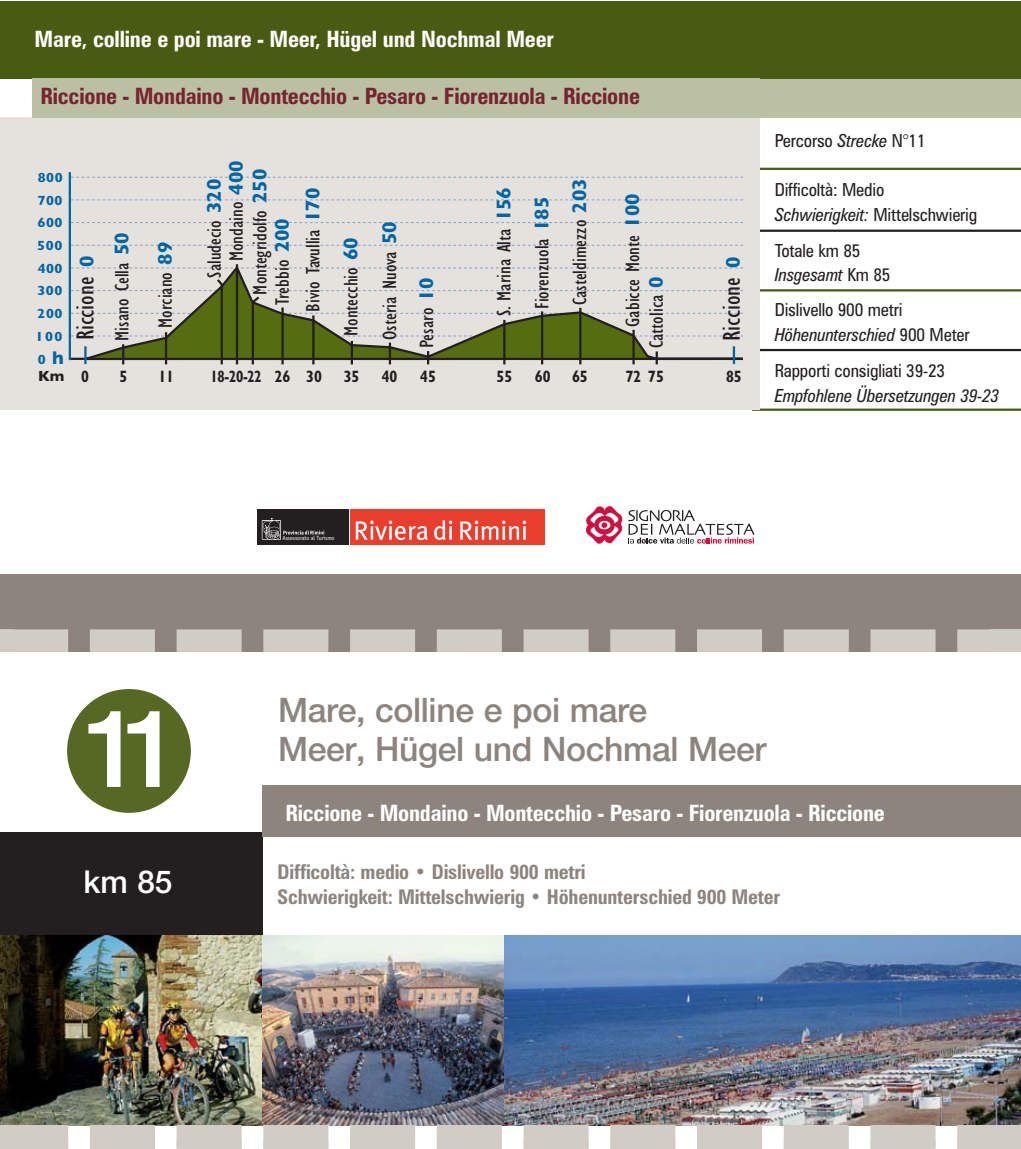
<style>
.page{position:relative;width:1021px;height:1149px;background:#fff}
.page>*{position:absolute;margin:0;border:0;box-sizing:border-box;transform-origin:0 0}
.t1{font:500 108px "Helvetica Neue";color:#fff}
.t2{font:500 33.75px/38.2px "Helvetica Neue";letter-spacing:-.01em;color:#8d847e}
.t3{font:500 31.5px "Helvetica Neue";color:#fff}
.t4{font:condensed 25.2px "Gill Sans";color:#231f20;scale:1.1 1}
.t5{font:700 condensed 22.5px "Zurich BT";letter-spacing:-.01em;color:#fff}
.t6{font:700 condensed 22.5px "Zurich BT";letter-spacing:-.01em;color:#752331}
.t7{font:700 condensed 20.25px/24.8px "Zurich BT";letter-spacing:-.01em;color:#8d847e}
.t8{font:condensed 20.03px/22.5px "Gill Sans";color:#231f20;scale:1.1 1}
.t9{font:condensed 18px/24.8px "Zurich BT";letter-spacing:-.01em;color:#231f20}
.t10{font:italic condensed 18px "Zurich BT";letter-spacing:-.01em;color:#231f20}
.t11{font:700 condensed 16.43px "Gill Sans";color:#231f20;scale:.91 1}
.t12{font:700 condensed 16.43px "Gill Sans";color:#231f20;scale:.85 1}
.t13{font:700 14.85px "Gill Sans";color:#231f20}
.t14{font:700 condensed 13.28px "Gill Sans";letter-spacing:.035em;color:#0065a4;scale:1.15 1}
.t15{font:6.08px "Officina Sans";letter-spacing:-.02em;color:#fff}
.s1{font-stretch:normal;font-size:18.68px}
.s2{font-weight:700;color:#0065a4}
.s3{font-weight:700;font-size:20.03px;color:#0065a4}
.s4{font-style:italic}
</style>
<div class="page">
<hr style="left:752px;top:168px;width:268px;height:2px;background:#495b13">
<hr style="left:752px;top:289px;width:268px;height:2px;background:#495b13">
<hr style="left:752px;top:408px;width:268px;height:2px;background:#495b13">
<hr style="left:752px;top:229px;width:268px;height:3px;background:#231f20">
<hr style="left:752px;top:349px;width:268px;height:2px;background:#231f20">
<svg style="left:586px;top:506px;width:168px;height:37px"></svg>
<div style="left:0;top:117px;width:759px;height:293px;background:#e5e1dd"></div>
<svg style="left:71px;top:199px;width:672px;height:1px"></svg>
<svg style="left:71px;top:177px;width:672px;height:1px"></svg>
<svg style="left:71px;top:222px;width:672px;height:1px"></svg>
<svg style="left:71px;top:245px;width:672px;height:1px"></svg>
<hr style="left:69px;top:172px;width:2px;height:188px;background:#0065a4">
<svg style="left:70px;top:264px;width:673px;height:97px"></svg>
<hr style="left:236px;top:264px;width:2px;height:100px;background:#231f20">
<svg style="left:71px;top:277px;width:672px;height:88px"></svg>
<hr style="left:732px;top:346px;width:3px;height:18px;background:#0065a4">
<hr style="left:84px;top:346px;width:3px;height:18px;background:#0065a4">
<div style="left:32px;top:78px;width:988px;height:39px;background:#bbc0a2"></div>
<div style="left:0;top:1px;width:1020px;height:77px;background:#495b13"></div>
<div style="left:257px;top:508px;width:91px;height:36px;background:#231f20"></div>
<svg style="left:262px;top:518px;width:62px;height:21px"></svg>
<div style="left:350px;top:508px;width:194px;height:36px;background:#e93e2e"></div>
<svg style="left:356px;top:520px;width:72px;height:20px"></svg>
<svg style="left:434px;top:520px;width:18px;height:19px"></svg>
<svg style="left:460px;top:520px;width:66px;height:19px"></svg>
<img style="left:0;top:934px;width:262px;height:190px">
<div style="left:0;top:1124px;width:48px;height:23px;background:#d1cdc5"></div>
<div style="left:0;top:1140px;width:48px;height:8px;background:#d1cdc5"></div>
<div style="left:0;top:832px;width:262px;height:102px;background:#231f20"></div>
<div style="left:67px;top:688px;width:124px;height:124px;background:#576724;border-radius:50%"></div>
<div style="left:0;top:574px;width:1020px;height:77px;background:#8d847e"></div>
<div style="left:262px;top:785px;width:758px;height:51px;background:#8d847e"></div>
<img style="left:262px;top:935px;width:242px;height:189px">
<img style="left:504px;top:935px;width:516px;height:189px">
<div style="left:0;top:629px;width:14px;height:23px;background:#d1cdc5"></div>
<div style="left:1px;top:1124px;width:67px;height:23px;background:#d1cdc5"></div>
<div style="left:957px;top:1124px;width:63px;height:23px;background:#d1cdc5"></div>
<svg style="left:68px;top:1124px;width:889px;height:24px"></svg>
<div style="left:1px;top:1140px;width:67px;height:8px;background:#d1cdc5"></div>
<div style="left:957px;top:1140px;width:63px;height:8px;background:#d1cdc5"></div>
<svg style="left:68px;top:629px;width:868px;height:22px"></svg>
<div style="left:1px;top:629px;width:67px;height:22px;background:#d1cdc5"></div>
<div style="left:957px;top:629px;width:63px;height:22px;background:#d1cdc5"></div>
<p class="t5" style="left:35px;top:31px;width:521px">Mare, colline e poi mare - Meer, Hügel und Nochmal Meer</p>
<p class="t6" style="left:40px;top:88px;width:601px">Riccione - Mondaino - Montecchio - Pesaro - Fiorenzuola - Riccione</p>
<p class="t14" style="left:38px;top:173px;width:23px">800</p>
<p class="t14" style="left:38px;top:195px;width:23px">700</p>
<p class="t14" style="left:38px;top:218px;width:23px">600</p>
<p class="t14" style="left:37px;top:241px;width:24px">500</p>
<p class="t14" style="left:38px;top:263px;width:23px">400</p>
<p class="t14" style="left:37px;top:286px;width:23px">300</p>
<p class="t14" style="left:38px;top:308px;width:23px">200</p>
<p class="t14" style="left:36px;top:331px;width:25px">100</p>
<p class="t14" style="left:38px;top:355px;width:24px">0 <span class="s1">h</span></p>
<p class="t13" style="left:38px;top:371px;width:28px">Km</p>
<p class="t8" style="left:227px;top:261px;width:93px;rotate:-90deg">Mondaino <span class="s2">400</span></p>
<p class="t8" style="left:250px;top:305px;width:125px;text-indent:10px;rotate:-90deg">Montegridolfo <span class="s2">250<br></span>Trebbio <span class="s2">200</span></p>
<p class="t8" style="left:204px;top:277px;width:91px;rotate:-90deg">Saludecio <span class="s2">320</span></p>
<p class="t8" style="left:570px;top:305px;width:117px;rotate:-90deg">Casteldimezzo <span class="s2">203</span></p>
<p class="t8" style="left:303px;top:311px;width:114px;rotate:-90deg">Bivio Tavullia <span class="s2">170</span></p>
<p class="t8" style="left:494px;top:316px;width:119px;rotate:-90deg">S. Marina Alta <span class="s2">156</span></p>
<p class="t8" style="left:623px;top:326px;width:123px;rotate:-90deg">Gabicce Monte <span class="s2">100</span></p>
<p class="t8" style="left:532px;top:309px;width:103px;rotate:-90deg">Fiorenzuola <span class="s2">185</span></p>
<p class="t8" style="left:380px;top:340px;width:109px;rotate:-90deg">Osteria Nuova <span class="s2">50</span></p>
<p class="t8" style="left:112px;top:340px;width:100px;rotate:-90deg">Misano Cella <span class="s2">50</span></p>
<p class="t8" style="left:341px;top:336px;width:91px;rotate:-90deg">Montecchio <span class="s2">60</span></p>
<p class="t8" style="left:156px;top:327px;width:79px;rotate:-90deg">Morciano <span class="s2">89</span></p>
<p class="t4" style="left:76px;top:340px;width:78px;rotate:-90deg">Riccione <span class="s3">0</span></p>
<p class="t4" style="left:722px;top:340px;width:78px;rotate:-90deg">Riccione <span class="s3">0</span></p>
<p class="t8" style="left:646px;top:348px;width:67px;rotate:-90deg">Cattolica <span class="s2">0</span></p>
<p class="t8" style="left:417px;top:348px;width:65px;rotate:-90deg">Pesaro <span class="s2">10</span></p>
<p class="t11" style="left:81px;top:370px;width:10px">0</p>
<p class="t11" style="left:120px;top:370px;width:10px">5</p>
<p class="t11" style="left:158px;top:370px;width:19px">11</p>
<p class="t11" style="left:275px;top:370px;width:53px">26 30</p>
<p class="t11" style="left:344px;top:370px;width:19px">35</p>
<p class="t11" style="left:381px;top:370px;width:19px">40</p>
<p class="t11" style="left:496px;top:370px;width:19px">55</p>
<p class="t11" style="left:535px;top:370px;width:19px">60</p>
<p class="t11" style="left:572px;top:370px;width:19px">65</p>
<p class="t11" style="left:625px;top:370px;width:43px">72 75</p>
<p class="t11" style="left:726px;top:370px;width:19px">85</p>
<p class="t12" style="left:210px;top:370px;width:62px">18-20-22</p>
<p class="t11" style="left:420px;top:370px;width:19px">45</p>
<p class="t9" style="left:774px;top:130px;width:152px">Percorso <span class="s4">Strecke</span> N°11</p>
<p class="t9" style="left:774px;top:179px;width:204px">Difficoltà: Medio<br><span class="s4">Schwierigkeit:</span> Mittelschwierig</p>
<p class="t9" style="left:774px;top:239px;width:117px">Totale km 85<br><span class="s4">Insgesamt</span> Km 85</p>
<p class="t9" style="left:774px;top:299px;width:196px">Dislivello 900 metri<br><span class="s4">Höhenunterschied</span> 900 Meter</p>
<p class="t9" style="left:774px;top:359px;width:172px">Rapporti consigliati 39-23</p>
<p class="t10" style="left:774px;top:388px;width:226px">Empfohlene Übersetzungen 39-23</p>
<p class="t15" style="left:282px;top:535px;width:53px">Assessorato al Turismo</p>
<h1 class="t1" style="left:83px;top:709px;width:101px">11</h1>
<h3 class="t3" style="left:83px;top:870px;width:90px">km 85</h3>
<h2 class="t2" style="left:278px;top:694px;width:490px">Mare, colline e poi mare<br>Meer, Hügel und Nochmal Meer</h2>
<p class="t5" style="left:285px;top:804px;width:601px">Riccione - Mondaino - Montecchio - Pesaro - Fiorenzuola - Riccione</p>
<p class="t7" style="left:277px;top:861px;width:504px">Difficoltà: medio • Dislivello 900 metri<br>Schwierigkeit: Mittelschwierig • Höhenunterschied 900 Meter</p>
</div>
